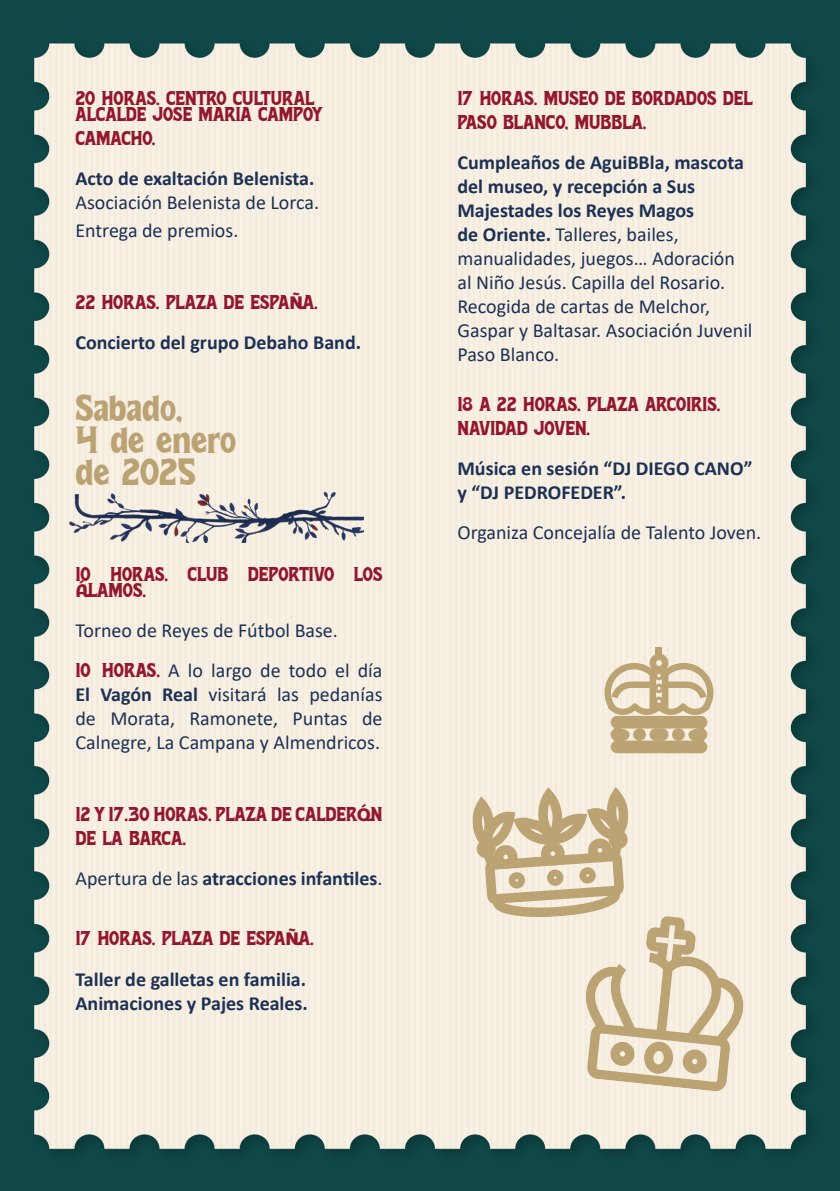
<style>
.page{position:relative;width:840px;height:1191px;background:#fff}
.page>*{position:absolute;margin:0;border:0;box-sizing:border-box;transform-origin:0 0}
.t1{font:38px/32px "Family Christmas";color:#bba273}
.t2{font:20px/24px "Calibri";color:#1c3155}
.t3{font:20px/24px "Family Christmas";color:#93172e}
.t4{font:700 20px/24px "Calibri";color:#1c3155}
.s1{font-family:"Amio";font-weight:700}
.s2{font-family:"Family Christmas";color:#93172e}
.s3{font-weight:700}
.s4{font-weight:400}
</style>
<div class="page">
<img style="left:0;top:0;width:839px;height:1191px">
<img style="left:52px;top:424px;width:311px;height:119px">
<div style="left:655px;top:647px;width:6px;height:7px;background:#bba373"></div>
<div style="left:649px;top:728px;width:19px;height:13px;background:#bba373;border-radius:6px"></div>
<svg style="left:610px;top:725px;width:35px;height:16px"></svg>
<div style="left:613px;top:737px;width:7px;height:7px;background:#bba373"></div>
<div style="left:610px;top:716px;width:96px;height:12px;background:#bba373;border-radius:6px"></div>
<div style="left:610px;top:740px;width:96px;height:13px;background:#bba373;border-radius:6px"></div>
<svg style="left:671px;top:725px;width:35px;height:16px"></svg>
<svg style="left:604px;top:653px;width:109px;height:62px;background:#dcccb0"></svg>
<svg style="left:471px;top:787px;width:275px;height:304px;background:#e8dcc7"></svg>
<p class="t3" style="left:75px;top:91px;width:248px;line-height:16px">20 HORAS. CENTRO CULTURAL<br>ALCALDE JOSÉ MARÍA CAMPOY</p>
<p class="t3" style="left:75px;top:127px;width:81px">CAMACHO.</p>
<p class="t4" style="left:75px;top:166px;width:240px">Acto de exaltación Belenista.</p>
<p class="t2" style="left:75px;top:188px;width:245px;line-height:28px">Asociación Belenista de Lorca.<br>Entrega de premios.</p>
<p class="t3" style="left:75px;top:291px;width:244px">22 HORAS. PLAZA DE ESPA<span class="s1">Ñ</span>A.</p>
<p class="t4" style="left:75px;top:330px;width:287px">Concierto del grupo Debaho Band.</p>
<h1 class="t1" style="left:75px;top:394px;width:162px">Sábado,<br>4 de enero de 2025</h1>
<p class="t3" style="left:75px;top:567px;width:308px;line-height:16px">10 HORAS. CLUB DEPORTIVO LOS<br><span class="s1">Á</span>LAMOS.</p>
<p class="t2" style="left:75px;top:610px;width:308px;line-height:40px">Torneo de Reyes de Fútbol Base.<br><span class="s2">10 HORAS.</span> A lo largo de todo el día</p>
<p class="t2" style="left:75px;top:682px;width:308px;text-align:justify"><span class="s3">El Vagón Real</span> visitará las pedanías de Morata, Ramonete, Puntas de Calnegre, La Campana y Almendricos.</p>
<p class="t3" style="left:75px;top:803px;width:308px">12 Y 17.30 HORAS. PLAZA DE CALDER<span class="s1">Ó</span>N<br>DE LA BARCA.</p>
<p class="t4" style="left:75px;top:866px;width:308px"><span class="s4">Apertura de las</span> atracciones infantiles<span class="s4">.</span></p>
<p class="t3" style="left:75px;top:927px;width:240px">17 HORAS. PLAZA DE ESPA<span class="s1">Ñ</span>A.</p>
<p class="t4" style="left:75px;top:966px;width:234px">Taller de galletas en familia.<br>Animaciones y Pajes Reales.</p>
<p class="t3" style="left:457px;top:87px;width:296px">17 HORAS. MUSEO DE BORDADOS DEL<br>PASO BLANCO, MUBBLA.</p>
<p class="t2" style="left:457px;top:150px;width:296px"><span class="s3">Cumpleaños de AguiBBla, mascota del museo, y recepción a Sus<br>Majestades los Reyes Magos<br>de Oriente.</span> Talleres, bailes, manualidades, juegos… Adoración al Niño Jesús. Capilla del Rosario.<br>Recogida de cartas de Melchor,<br>Gaspar y Baltasar. Asociación Juvenil<br>Paso Blanco.</p>
<p class="t3" style="left:457px;top:393px;width:264px">18 A 22 HORAS. PLAZA ARCOÍRIS.<br>NAVIDAD JOVEN.</p>
<p class="t4" style="left:457px;top:456px;width:296px">Música en sesión “DJ DIEGO CANO” y “DJ PEDROFEDER”.</p>
<p class="t2" style="left:457px;top:520px;width:305px">Organiza Concejalía de Talento Joven.</p>
</div>
